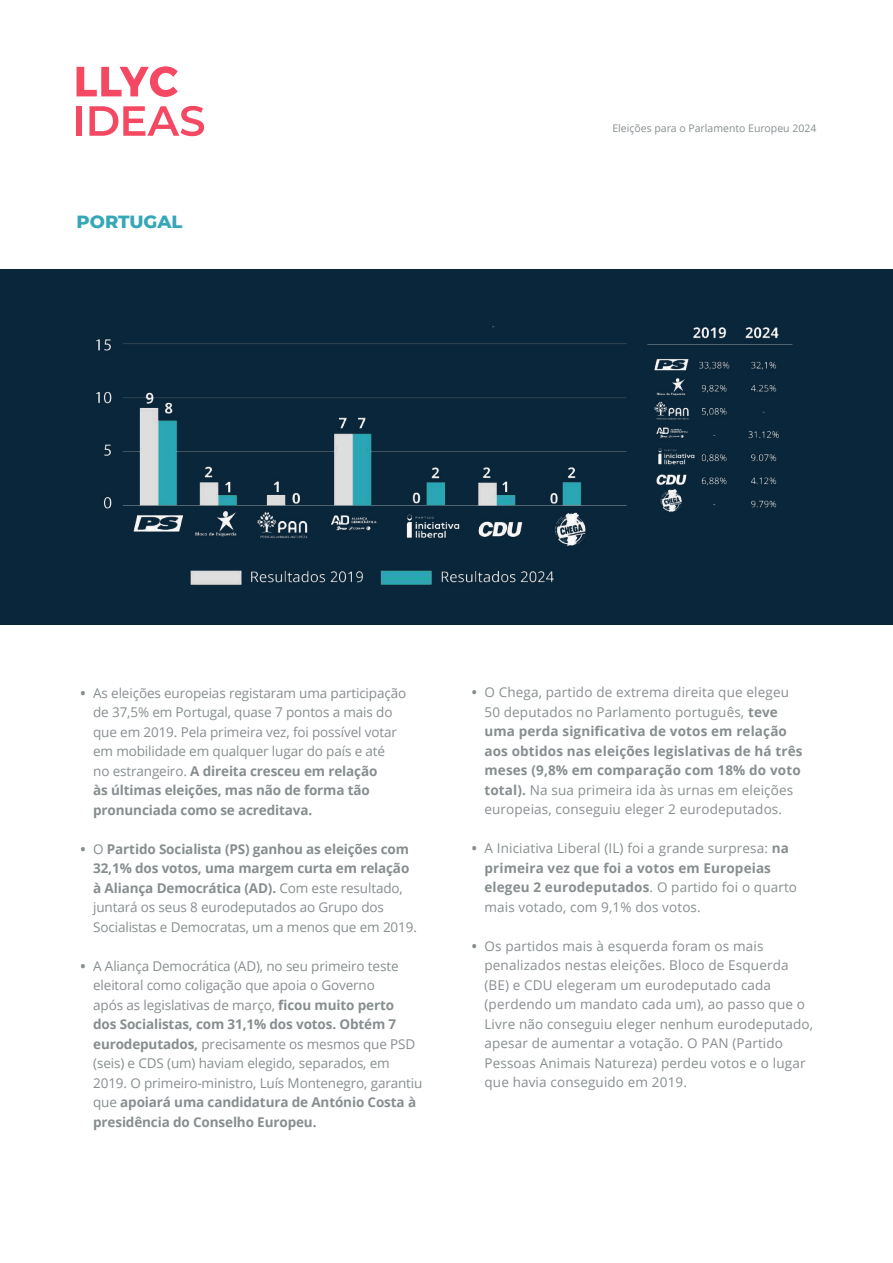
<style>
.page{position:relative;width:893px;height:1263px;background:#fff}
.page>*{position:absolute;margin:0;border:0;box-sizing:border-box;transform-origin:0 0}
.t1{font:800 18px "Montserrat";color:#36a7b7}
.t2{font:13.5px/19.5px "Open Sans";letter-spacing:.01em;color:#878e90}
.t3{font:13.5px/19.5px "Open Sans";letter-spacing:-.01em;color:#878e90}
.t4{font:700 13.5px/19.5px "Open Sans";letter-spacing:-.01em;color:#878e90}
.t5{font:10.5px "Open Sans";color:#878e90}
.s1{font-weight:700}
.s2{font-weight:400}
</style>
<div class="page">
<div style="left:77px;top:106px;width:5px;height:30px;background:#f54963"></div>
<svg style="left:89px;top:106px;width:115px;height:30px"></svg>
<svg style="left:77px;top:66px;width:101px;height:31px"></svg>
<div style="left:0;top:269px;width:893px;height:355px;background:#0a263b"></div>
<img style="left:96px;top:326px;width:697px;height:259px">
<h1 class="t1" style="left:77px;top:208px;width:108px">PORTUGAL</h1>
<p class="t5" style="left:612px;top:121px;width:206px">Eleições para o Parlamento Europeu 2024</p>
<p class="t3" style="left:93px;top:683px;width:315px;text-indent:-13px"><span class="s1">•</span> As eleições europeias registaram uma participação de 37,5% em Portugal, quase 7 pontos a mais do que em 2019. Pela primeira vez, foi possível votar em mobilidade em qualquer lugar do país e até<br>no estrangeiro. <span class="s1">A direita cresceu em relação<br>às últimas eleições, mas não de forma tão pronunciada como se acreditava.</span></p>
<p class="t4" style="left:93px;top:838px;width:325px;text-indent:-13px">• <span class="s2">O</span> Partido Socialista (PS) ganhou as eleições com 32,1% dos votos, uma margem curta em relação à Aliança Democrática (AD). <span class="s2">Com este resultado, juntará os seus 8 eurodeputados ao Grupo dos Socialistas e Democratas, um a menos que em 2019.</span></p>
<p class="t3" style="left:93px;top:955px;width:331px;text-indent:-13px"><span class="s1">•</span> A Aliança Democrática (AD), no seu primeiro teste eleitoral como coligação que apoia o Governo<br>após as legislativas de março, <span class="s1">ficou muito perto<br>dos Socialistas, com 31,1% dos votos. Obtém 7 eurodeputados,</span> precisamente os mesmos que PSD (seis) e CDS (um) haviam elegido, separados, em 2019. O primeiro-ministro, Luís Montenegro, garantiu que <span class="s1">apoiará uma candidatura de António Costa à presidência do Conselho Europeu.</span></p>
<p class="t2" style="left:484px;top:682px;width:320px;text-indent:-13px"><span class="s1">•</span> O Chega, partido de extrema direita que elegeu 50 deputados no Parlamento português, <span class="s1">teve uma perda significativa de votos em relação aos obtidos nas eleições legislativas de há três meses (9,8% em comparação com 18% do voto total).</span> Na sua primeira ida às urnas em eleições europeias, conseguiu eleger 2 eurodeputados.</p>
<p class="t2" style="left:484px;top:838px;width:314px;text-indent:-13px"><span class="s1">•</span> A Iniciativa Liberal (IL) foi a grande surpresa: <span class="s1">na primeira vez que foi a votos em Europeias elegeu 2 eurodeputados</span>. O partido foi o quarto mais votado, com 9,1% dos votos.</p>
<p class="t2" style="left:484px;top:936px;width:330px;text-indent:-13px"><span class="s1">•</span> Os partidos mais à esquerda foram os mais penalizados nestas eleições. Bloco de Esquerda (BE) e CDU elegeram um eurodeputado cada (perdendo um mandato cada um), ao passo que o Livre não conseguiu eleger nenhum eurodeputado, apesar de aumentar a votação. O PAN (Partido Pessoas Animais Natureza) perdeu votos e o lugar que havia conseguido em 2019.</p>
</div>
